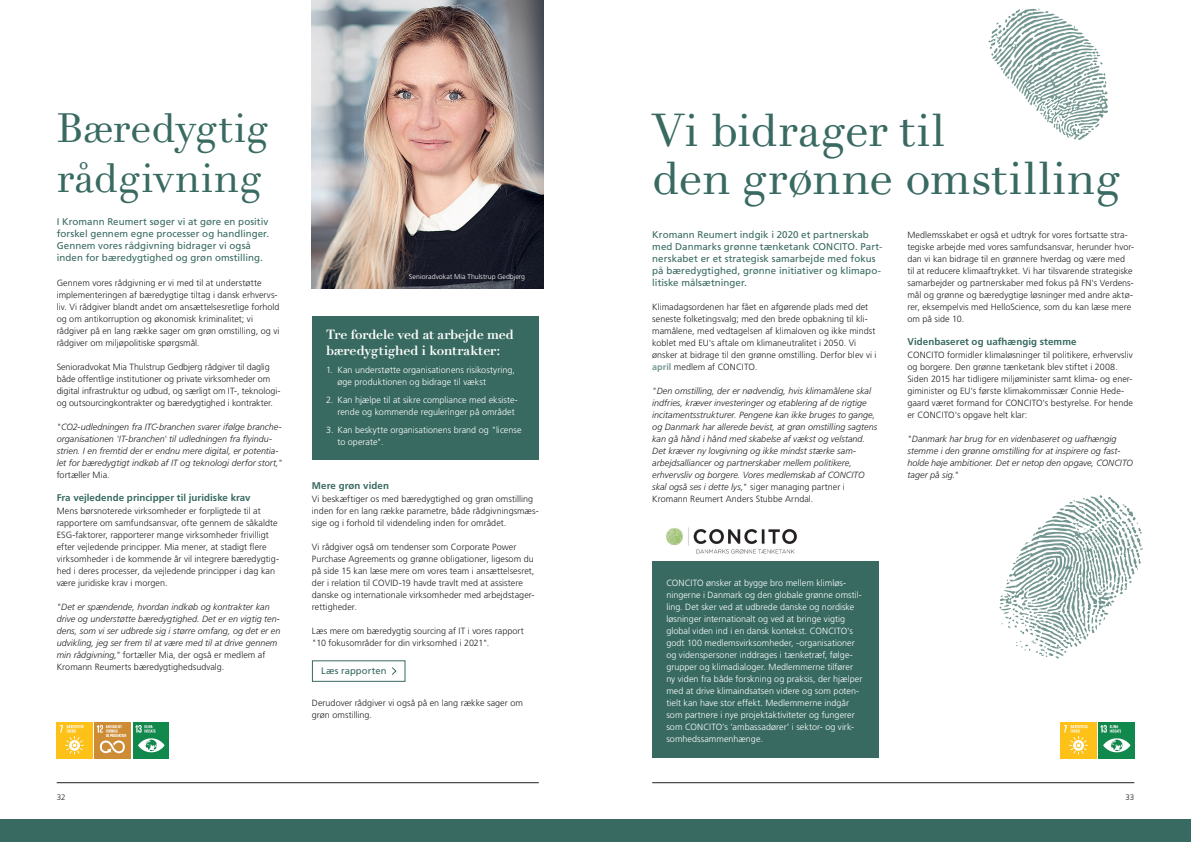
<style>
.page{position:relative;width:1191px;height:842px;background:#fff}
.page>*{position:absolute;margin:0;border:0;box-sizing:border-box;transform-origin:0 0}
.t1{font:45px/48px "Didote Text Pro";color:#386a61}
.t2{font:40px/50px "Didote Text Pro";letter-spacing:.005em;color:#386a61}
.t3{font:700 13px/16px "Didote Text Pro";letter-spacing:-.01em;color:#fff}
.t4{font:9.8px/12px "Frutiger LT Std";letter-spacing:.005em;color:#386a61}
.t5{font:700 9.8px "Frutiger LT Std";letter-spacing:.005em;color:#386a61}
.t6{font:9.5px "Frutiger LT Std";letter-spacing:.01em;color:#386a61}
.t7{font:300 9px/12px "Frutiger LT Std";color:#231f20}
.t8{font:italic 300 9px/12px "Frutiger LT Std";letter-spacing:.005em;color:#231f20}
.t9{font:300 9px/12px "Frutiger LT Std";letter-spacing:.005em;color:#fff}
.t10{font:300 8px "Frutiger LT Std";color:#231f20}
.t11{font:300 7px "Frutiger LT Std";letter-spacing:.005em;color:#fff}
.s1{font-style:normal}
.s2{font-weight:700;color:#759692}
</style>
<div class="page">
<div style="left:0;top:819px;width:1191px;height:23px;background:#386a61"></div>
<img style="left:312px;top:0;width:231px;height:288px">
<div style="left:312px;top:316px;width:227px;height:144px;background:#386a61"></div>
<svg style="left:392px;top:667px;width:5px;height:8px"></svg>
<div style="left:312px;top:660px;width:93px;height:22px;border:1px solid #386a61"></div>
<img style="left:95px;top:723px;width:36px;height:35px">
<img style="left:133px;top:723px;width:36px;height:35px">
<img style="left:57px;top:723px;width:35px;height:35px">
<div style="left:652px;top:531px;width:227px;height:226px;background:#386a61"></div>
<hr style="left:57px;top:782px;width:482px;height:1px;background:#231f20">
<hr style="left:652px;top:782px;width:482px;height:1px;background:#231f20">
<img style="left:1098px;top:723px;width:36px;height:35px">
<img style="left:1060px;top:723px;width:36px;height:35px">
<svg style="left:999px;top:495px;width:144px;height:164px"></svg>
<svg style="left:988px;top:8px;width:120px;height:132px"></svg>
<div style="left:643px;top:509px;width:239px;height:52px;background:#fff"></div>
<img style="left:666px;top:527px;width:131px;height:27px">
<h2 class="t2" style="left:57px;top:104px;width:213px">Bæredygtig rådgivning</h2>
<p class="t4" style="left:57px;top:216px;width:214px">I Kromann Reumert søger vi at gøre en positiv forskel gennem egne processer og handlinger.<br>Gennem vores rådgivning bidrager vi også inden for bæredygtighed og grøn omstilling.</p>
<p class="t7" style="left:57px;top:277px;width:224px">Gennem vores rådgivning er vi med til at understøtte implementeringen af bæredygtige tiltag i dansk erhvervs&shy;liv. Vi rådgiver blandt andet om ansættelsesretlige forhold og om antikorruption og økonomisk kriminalitet; vi rådgiver på en lang række sager om grøn omstilling, og vi rådgiver om miljøpolitiske spørgsmål.</p>
<p class="t7" style="left:57px;top:361px;width:225px">Senioradvokat Mia Thulstrup Gedbjerg rådgiver til daglig både offentlige institutioner og private virksomheder om digital infrastruktur og udbud, og særligt om IT-, teknologi&shy;og outsourcingkontrakter og bæredygtighed i kontrakter.</p>
<p class="t8" style="left:57px;top:421px;width:228px"><span class="s1">"</span>CO2-udledningen fra ITC-branchen svarer ifølge branche&shy;organisationen 'IT-branchen' til udledningen fra flyindu&shy;strien. I en fremtid der er endnu mere digital, er potentia&shy;let for bæredygtigt indkøb af IT og teknologi derfor stort,<span class="s1">" fortæller Mia.</span></p>
<p class="t5" style="left:57px;top:492px;width:195px">Fra vejledende principper til juridiske krav</p>
<p class="t7" style="left:57px;top:505px;width:224px">Mens børsnoterede virksomheder er forpligtede til at rapportere om samfundsansvar, ofte gennem de såkaldte ESG-faktorer, rapporterer mange virksomheder frivilligt efter vejledende principper. Mia mener, at stadigt flere virksomheder i de kommende år vil integrere bæredygtig&shy;hed i deres processer, da vejledende principper i dag kan være juridiske krav i morgen.</p>
<p class="t8" style="left:57px;top:601px;width:225px"><span class="s1">"</span>Det er spændende, hvordan indkøb og kontrakter kan drive og understøtte bæredygtighed. Det er en vigtig ten&shy;dens, som vi ser udbrede sig i større omfang, og det er en udvikling, jeg ser frem til at være med til at drive gennem min rådgivning," <span class="s1">fortæller Mia, der også er medlem af Kromann Reumerts bæredygtighedsudvalg.</span></p>
<p class="t11" style="left:409px;top:273px;width:118px">Senioradvokat Mia Thulstrup Gedbjerg</p>
<h3 class="t3" style="left:326px;top:326px;width:189px">Tre fordele ved at arbejde med bæredygtighed i kontrakter:</h3>
<p class="t9" style="left:337px;top:364px;width:179px;text-indent:-11px">1. Kan understøtte organisationens risikostyring, øge produktionen og bidrage til vækst</p>
<p class="t9" style="left:337px;top:394px;width:182px;text-indent:-11px">2. Kan hjælpe til at sikre compliance med eksiste&shy;rende og kommende reguleringer på området</p>
<p class="t9" style="left:337px;top:424px;width:186px;text-indent:-11px">3. Kan beskytte organisationens brand og "license to operate".</p>
<p class="t5" style="left:312px;top:480px;width:79px">Mere grøn viden</p>
<p class="t7" style="left:312px;top:493px;width:228px">Vi beskæftiger os med bæredygtighed og grøn omstilling inden for en lang række parametre, både rådgivningsmæs&shy;sige og i forhold til videndeling inden for området.</p>
<p class="t7" style="left:312px;top:541px;width:224px">Vi rådgiver også om tendenser som Corporate Power Purchase Agreements og grønne obligationer, ligesom du på side 15 kan læse mere om vores team i ansættelsesret, der i relation til COVID-19 havde travlt med at assistere danske og internationale virksomheder med arbejdstager&shy;rettigheder.</p>
<p class="t7" style="left:312px;top:625px;width:213px">Læs mere om bæredygtig sourcing af IT i vores rapport "10 fokusområder for din virksomhed i 2021".</p>
<p class="t6" style="left:321px;top:665px;width:67px">Læs rapporten</p>
<p class="t7" style="left:312px;top:697px;width:212px">Derudover rådgiver vi også på en lang række sager om grøn omstilling.</p>
<h1 class="t1" style="left:652px;top:107px;width:470px">Vi bidrager til<br>den grønne omstilling</h1>
<p class="t4" style="left:652px;top:229px;width:231px">Kromann Reumert indgik i 2020 et partnerskab med Danmarks grønne tænketank CONCITO. Part&shy;nerskabet er et strategisk samarbejde med fokus på bæredygtighed, grønne initiativer og klimapo&shy;litiske målsætninger.</p>
<p class="t7" style="left:652px;top:301px;width:226px">Klimadagsordenen har fået en afgørende plads med det seneste folketingsvalg; med den brede opbakning til kli&shy;mamålene, med vedtagelsen af klimaloven og ikke mindst koblet med EU's aftale om klimaneutralitet i 2050. Vi ønsker at bidrage til den grønne omstilling. Derfor blev vi i <span class="s2">april</span> medlem af CONCITO.</p>
<p class="t8" style="left:652px;top:385px;width:226px"><span class="s1">"</span>Den omstilling, der er nødvendig, hvis klimamålene skal indfries, kræver investeringer og etablering af de rigtige incitamentsstrukturer. Pengene kan ikke bruges to gange, og Danmark har allerede bevist, at grøn omstilling sagtens kan gå hånd i hånd med skabelse af vækst og velstand.<br>Det kræver ny lovgivning og ikke mindst stærke sam&shy;arbejdsalliancer og partnerskaber mellem politikere, erhvervsliv og borgere. Vores medlemskab af CONCITO skal også ses i dette lys,<span class="s1">" siger managing partner i Kromann Reumert Anders Stubbe Arndal.</span></p>
<p class="t7" style="left:907px;top:229px;width:228px">Medlemsskabet er også et udtryk for vores fortsatte stra&shy;tegiske arbejde med vores samfundsansvar, herunder hvor&shy;dan vi kan bidrage til en grønnere hverdag og være med til at reducere klimaaftrykket. Vi har tilsvarende strategiske samarbejder og partnerskaber med fokus på FN's Verdens&shy;mål og grønne og bæredygtige løsninger med andre aktø&shy;rer, eksempelvis med HelloScience, som du kan læse mere om på side 10.</p>
<p class="t5" style="left:907px;top:336px;width:171px">Videnbaseret og uafhængig stemme</p>
<p class="t7" style="left:907px;top:349px;width:227px">CONCITO formidler klimaløsninger til politikere, erhvervsliv og borgere. Den grønne tænketank blev stiftet i 2008.<br>Siden 2015 har tidligere miljøminister samt klima- og ener&shy;giminister og EU's første klimakommissær Connie Hede&shy;gaard været formand for CONCITO's bestyrelse. For hende er CONCITO's opgave helt klar:</p>
<p class="t8" style="left:907px;top:433px;width:227px"><span class="s1">"</span>Danmark har brug for en videnbaseret og uafhængig stemme i den grønne omstilling for at inspirere og fast&shy;holde høje ambitioner. Det er netop den opgave, CONCITO tager på sig.<span class="s1">"</span></p>
<p class="t9" style="left:666px;top:577px;width:197px">CONCITO ønsker at bygge bro mellem klimløs&shy;ningerne i Danmark og den globale grønne omstil&shy;ling. Det sker ved at udbrede danske og nordiske løsninger internationalt og ved at bringe vigtig global viden ind i en dansk kontekst. CONCITO's godt 100 medlemsvirksomheder, -organisationer og videnspersoner inddrages i tænketræf, følge&shy;grupper og klimadialoger. Medlemmerne tilfører ny viden fra både forskning og praksis, der hjælper med at drive klimaindsatsen videre og som poten&shy;tielt kan have stor effekt. Medlemmerne indgår som partnere i nye projektaktiviteter og fungerer som CONCITO's ’ambassadører’ i sektor- og virk&shy;somhedssammenhænge.</p>
<p class="t10" style="left:57px;top:792px;width:10px">32</p>
<p class="t10" style="left:1125px;top:792px;width:10px">33</p>
</div>
